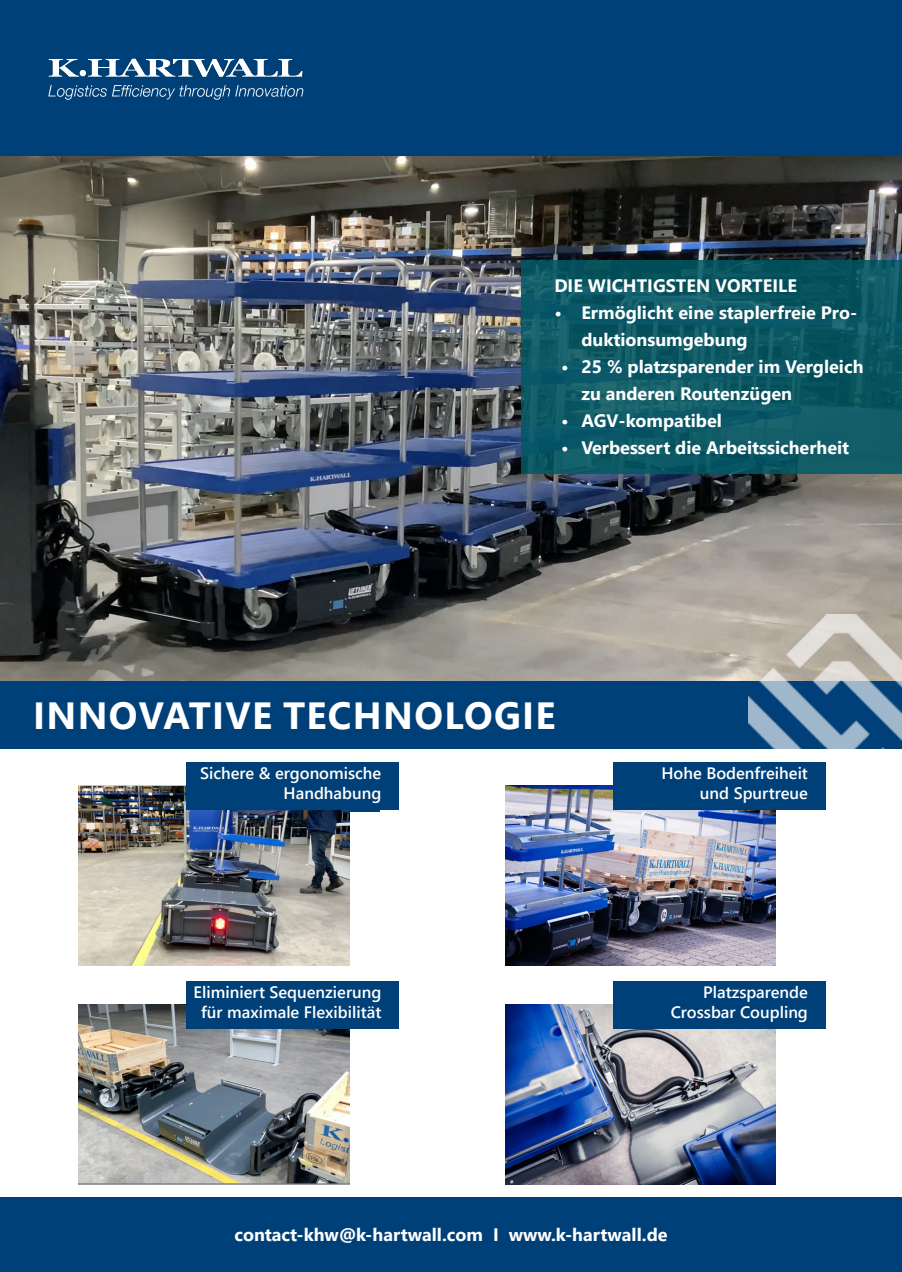
<style>
.page{position:relative;width:902px;height:1272px;background:#fff}
.page>*{position:absolute;margin:0;border:0;box-sizing:border-box;transform-origin:0 0}
.t1{font:700 37.8px "Segoe UI";letter-spacing:.035em;color:#fff}
.t2{font:700 18px/27px "Segoe UI";color:#fff}
.t3{font:600 16.5px/19.8px "Segoe UI";color:#fff;text-align:right}
.t4{font:700 16.5px/19.8px "Segoe UI";color:#fff;text-align:right}
</style>
<div class="page">
<img style="left:0;top:155px;width:901px;height:526px">
<div style="left:0;top:0;width:901px;height:155px;background:#004078"></div>
<img style="left:48px;top:58px;width:256px;height:42px">
<div style="left:0;top:1197px;width:901px;height:74px;background:#004078"></div>
<svg style="left:521px;top:260px;width:380px;height:213px;background:#0c5864"></svg>
<div style="left:0;top:681px;width:901px;height:68px;background:#004078"></div>
<img style="left:748px;top:614px;width:153px;height:135px">
<img style="left:79px;top:785px;width:270px;height:180px">
<div style="left:186px;top:761px;width:213px;height:48px;background:#004078"></div>
<img style="left:505px;top:785px;width:270px;height:180px">
<div style="left:613px;top:761px;width:212px;height:48px;background:#004078"></div>
<img style="left:79px;top:1004px;width:270px;height:180px">
<div style="left:186px;top:980px;width:213px;height:48px;background:#004078"></div>
<img style="left:505px;top:1004px;width:270px;height:180px">
<div style="left:613px;top:980px;width:212px;height:48px;background:#004078"></div>
<p class="t2" style="left:554px;top:271px;width:244px">DIE WICHTIGSTEN VORTEILE</p>
<p class="t2" style="left:581px;top:298px;width:277px;text-indent:-27px">• Ermöglicht eine staplerfreie Pro&shy;duktionsumgebung</p>
<p class="t2" style="left:581px;top:352px;width:283px;text-indent:-20px">• 25 % platzsparender im Vergleich zu anderen Routenzügen</p>
<p class="t2" style="left:561px;top:406px;width:162px">• AGV-kompatibel</p>
<p class="t2" style="left:561px;top:433px;width:289px">• Verbessert die Arbeitssicherheit</p>
<p class="t1" style="left:33px;top:680px;width:524px">INNOVATIVE TECHNOLOGIE</p>
<p class="t4" style="left:215px;top:764px;width:157px">Safe and ergonomic load handling</p>
<p class="t3" style="left:200px;top:762px;width:183px">Sichere &amp; ergonomische<br>Handhabung</p>
<p class="t3" style="left:661px;top:762px;width:148px">Hohe Bodenfreiheit und Spurtreue</p>
<p class="t3" style="left:193px;top:980px;width:189px;text-align:center">Eliminiert Sequenzierung für maximale Flexibilität</p>
<p class="t3" style="left:703px;top:980px;width:106px">Platzsparende</p>
<p class="t3" style="left:670px;top:1000px;width:139px">Crossbar Coupling</p>
<p class="t2" style="left:234px;top:1219px;width:434px">contact-khw@k-hartwall.com I www.k-hartwall.de</p>
</div>
